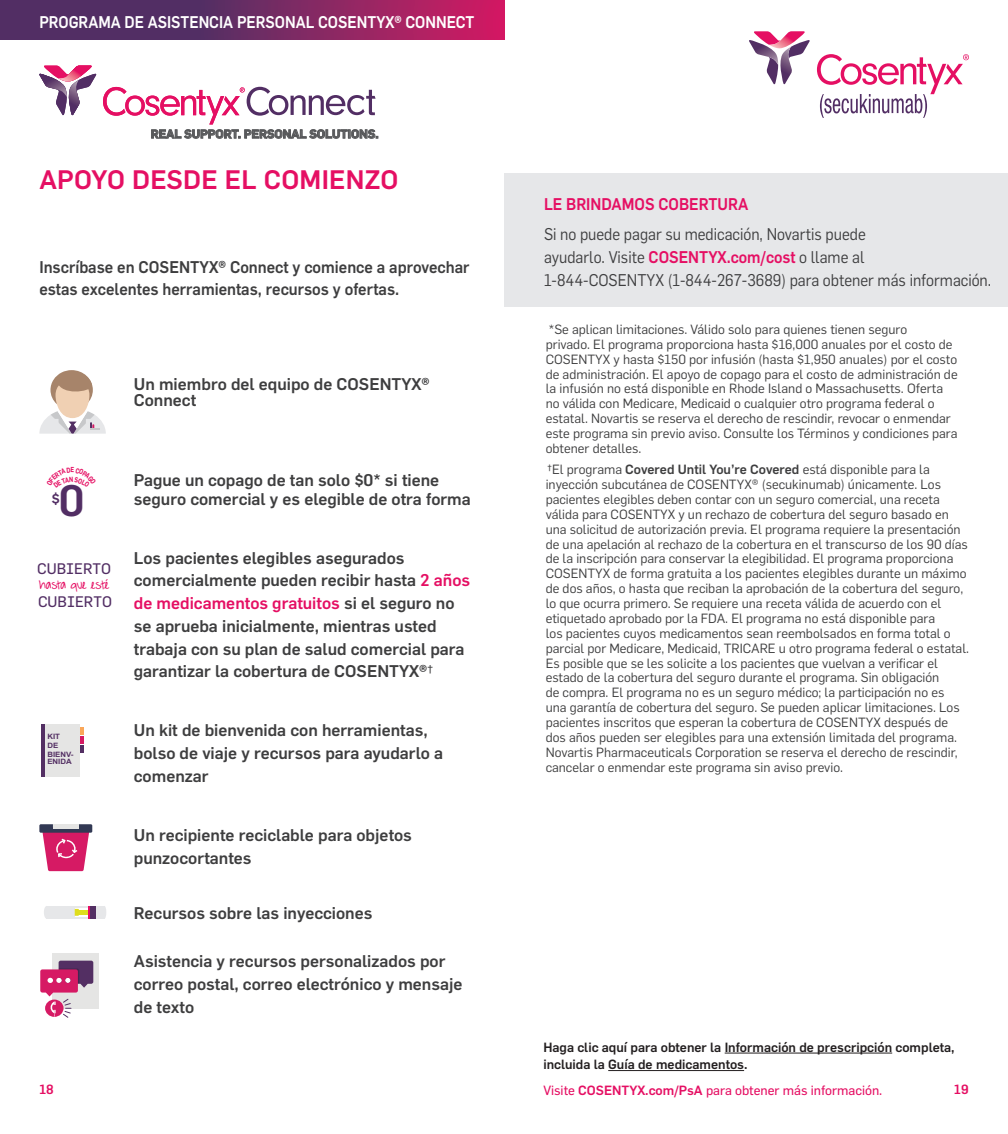
<style>
.page{position:relative;width:1008px;height:1134px;background:#fff}
.page>*{position:absolute;margin:0;border:0;box-sizing:border-box;transform-origin:0 0}
.t1{font:500 43.05px "Flama";color:#522e64}
.PARAGRAPH{font:500 26.25px "Flama";letter-spacing:.01em;color:#e50f63}
.PARAGRAPH-2{font:500 16.62px/22.8px "Flama";color:#3e3e3f}
.PARAGRAPH-3{font:16.62px/22.8px "Flama";color:#3e3e3f;scale:.92 1}
.PARAGRAPH-4{font:500 16.62px/22.8px "Flama";color:#3e3e3f;scale:.94 1}
.t2{font:500 16.62px "Flama";color:#fff;scale:.9 1}
.PARAGRAPH-5{font:500 16.62px "Flama";color:#e50f63;scale:.92 1}
.t3{font:15.4px "A Hundred Miles";color:#e50f63}
.t4{font:15.05px/32.7px "Flama";color:#522e64}
.t5{font:500 15.05px "Flama";color:#522e64}
.PARAGRAPH-6{font:13.12px/14.9px "Flama";color:#3e3e3f}
.t6{font:500 13.12px/17.5px "Flama";color:#231f20}
.t7{font:13.12px "Flama Basic";color:#e50f63}
.t8{font:500 13.12px "Flama";color:#e50f63}
.t9{font:600 11.9px "Flama";color:#57585a}
.t10{font:700 7.35px/8.8px "Arial";color:#532f63;scale:1.07 1}
.s1{color:#e50f63}
.s2{font-weight:500;color:#e50f63}
.s3{font-weight:500}
.s4{font-family:"Flama";font-weight:500}
</style>
<div class="page">
<svg style="left:749px;top:31px;width:61px;height:54px"></svg>
<svg style="left:817px;top:54px;width:152px;height:64px"></svg>
<svg style="left:39px;top:66px;width:58px;height:50px"></svg>
<svg style="left:103px;top:87px;width:275px;height:52px"></svg>
<svg style="left:0;top:0;width:505px;height:39px;background:#792863"></svg>
<div style="left:504px;top:173px;width:504px;height:134px;background:#e6e7e9"></div>
<svg style="left:39px;top:370px;width:67px;height:64px"></svg>
<div style="left:79px;top:727px;width:5px;height:8px;background:#faa759"></div>
<svg style="left:80px;top:736px;width:4px;height:16px"></svg>
<div style="left:45px;top:724px;width:35px;height:53px;background:#e5e5e4"></div>
<hr style="left:41px;top:724px;width:4px;height:53px;background:#532f63">
<svg style="left:39px;top:824px;width:53px;height:47px"></svg>
<hr style="left:53px;top:824px;width:26px;height:4px;background:#e5e5e4">
<div style="left:52px;top:953px;width:47px;height:56px;background:#e5e5e4"></div>
<svg style="left:40px;top:961px;width:53px;height:57px"></svg>
<div style="left:46px;top:906px;width:29px;height:13px;background:#e6e7e9"></div>
<div style="left:95px;top:906px;width:10px;height:13px;background:#e6e7e9"></div>
<div style="left:89px;top:906px;width:7px;height:13px;background:#532f63"></div>
<svg style="left:75px;top:906px;width:15px;height:13px"></svg>
<div style="left:44px;top:906px;width:5px;height:13px;background:#e6e7e9;border-radius:50%"></div>
<hr style="left:725px;top:1053px;width:167px;height:1px;background:#231f20">
<hr style="left:608px;top:1070px;width:136px;height:1px;background:#231f20">
<p class="t2" style="left:39px;top:11px;width:485px">PROGRAMA DE ASISTENCIA PERSONAL COSENTYX® CONNECT</p>
<p class="t9" style="left:151px;top:125px;width:229px">REAL SUPPORT. PERSONAL SOLUTIONS.</p>
<p class="PARAGRAPH" style="left:39px;top:161px;width:361px">APOYO DESDE EL COMIENZO</p>
<p class="PARAGRAPH-4" style="left:39px;top:254px;width:459px">Inscríbase en COSENTYX® Connect y comience a aprovechar estas excelentes herramientas, recursos y ofertas.</p>
<p class="PARAGRAPH-2" style="left:134px;top:375px;width:297px;line-height:15.8px">Un miembro del equipo de COSENTYX®<br>Connect</p>
<p class="t5" style="left:51px;top:488px;width:10px">$</p>
<p class="t1" style="left:59px;top:470px;width:27px">0</p>
<p class="t4" style="left:37px;top:552px;width:76px">CUBIERTO<br>CUBIERTO</p>
<p class="t3" style="left:39px;top:577px;width:72px">hasta que esté</p>
<p class="t10" style="left:47px;top:732px;width:26px">KIT<br>DE<br>BIENV-</p>
<p class="t10" style="left:47px;top:758px;width:24px">ENIDA</p>
<p class="PARAGRAPH-2" style="left:134px;top:469px;width:339px;line-height:19.2px">Pague un copago de tan solo $0* si tiene seguro comercial y es elegible de otra forma</p>
<p class="PARAGRAPH-2" style="left:134px;top:545px;width:338px">Los pacientes elegibles asegurados comercialmente pueden recibir hasta <span class="s1">2 años de medicamentos gratuitos</span> si el seguro no se aprueba inicialmente, mientras usted trabaja con su plan de salud comercial para garantizar la cobertura de COSENTYX®<sup>†</sup></p>
<p class="PARAGRAPH-2" style="left:134px;top:718px;width:311px">Un kit de bienvenida con herramientas, bolso de viaje y recursos para ayudarlo a comenzar</p>
<p class="PARAGRAPH-2" style="left:134px;top:823px;width:280px">Un recipiente reciclable para objetos punzocortantes</p>
<p class="PARAGRAPH-2" style="left:134px;top:900px;width:240px">Recursos sobre las inyecciones</p>
<p class="PARAGRAPH-2" style="left:134px;top:949px;width:330px">Asistencia y recursos personalizados por correo postal, correo electrónico y mensaje de texto</p>
<p class="PARAGRAPH-5" style="left:544px;top:192px;width:224px">LE BRINDAMOS COBERTURA</p>
<p class="PARAGRAPH-3" style="left:544px;top:222px;width:488px">Si no puede pagar su medicación, Novartis puede<br>ayudarlo. Visite <span class="s2">COSENTYX.com/cost</span> o llame al<br>1-844-COSENTYX (1-844-267-3689) para obtener más información.</p>
<p class="PARAGRAPH-6" style="left:546px;top:321px;width:414px">*Se aplican limitaciones. Válido solo para quienes tienen seguro<br>privado. El programa proporciona hasta $16,000 anuales por el costo de COSENTYX y hasta $150 por infusión (hasta $1,950 anuales) por el costo de administración. El apoyo de copago para el costo de administración de la infusión no está disponible en Rhode Island o Massachusetts. Oferta no válida con Medicare, Medicaid o cualquier otro programa federal o estatal. Novartis se reserva el derecho de rescindir, revocar o enmendar este programa sin previo aviso. Consulte los Términos y condiciones para obtener detalles.</p>
<p class="PARAGRAPH-6" style="left:546px;top:461px;width:425px"><sup>†</sup>El programa <span class="s3">Covered Until You’re Covered</span> está disponible para la inyección subcutánea de COSENTYX® (secukinumab) únicamente. Los pacientes elegibles deben contar con un seguro comercial, una receta válida para COSENTYX y un rechazo de cobertura del seguro basado en una solicitud de autorización previa. El programa requiere la presentación de una apelación al rechazo de la cobertura en el transcurso de los 90 días de la inscripción para conservar la elegibilidad. El programa proporciona COSENTYX de forma gratuita a los pacientes elegibles durante un máximo de dos años, o hasta que reciban la aprobación de la cobertura del seguro, lo que ocurra primero. Se requiere una receta válida de acuerdo con el etiquetado aprobado por la FDA. El programa no está disponible para<br>los pacientes cuyos medicamentos sean reembolsados en forma total o parcial por Medicare, Medicaid, TRICARE u otro programa federal o estatal.<br>Es posible que se les solicite a los pacientes que vuelvan a verificar el estado de la cobertura del seguro durante el programa. Sin obligación<br>de compra. El programa no es un seguro médico; la participación no es<br>una garantía de cobertura del seguro. Se pueden aplicar limitaciones. Los pacientes inscritos que esperan la cobertura de COSENTYX después de dos años pueden ser elegibles para una extensión limitada del programa.<br>Novartis Pharmaceuticals Corporation se reserva el derecho de rescindir, cancelar o enmendar este programa sin aviso previo.</p>
<p class="t6" style="left:543px;top:1037px;width:413px">Haga clic aquí para obtener la Información de prescripción completa, incluida la Guía de medicamentos.</p>
<p class="t7" style="left:543px;top:1081px;width:341px">Visite <span class="s4">COSENTYX.com/PsA</span> para obtener más información.</p>
<p class="t8" style="left:39px;top:1080px;width:16px">18</p>
<p class="t8" style="left:954px;top:1080px;width:16px">19</p>
</div>
